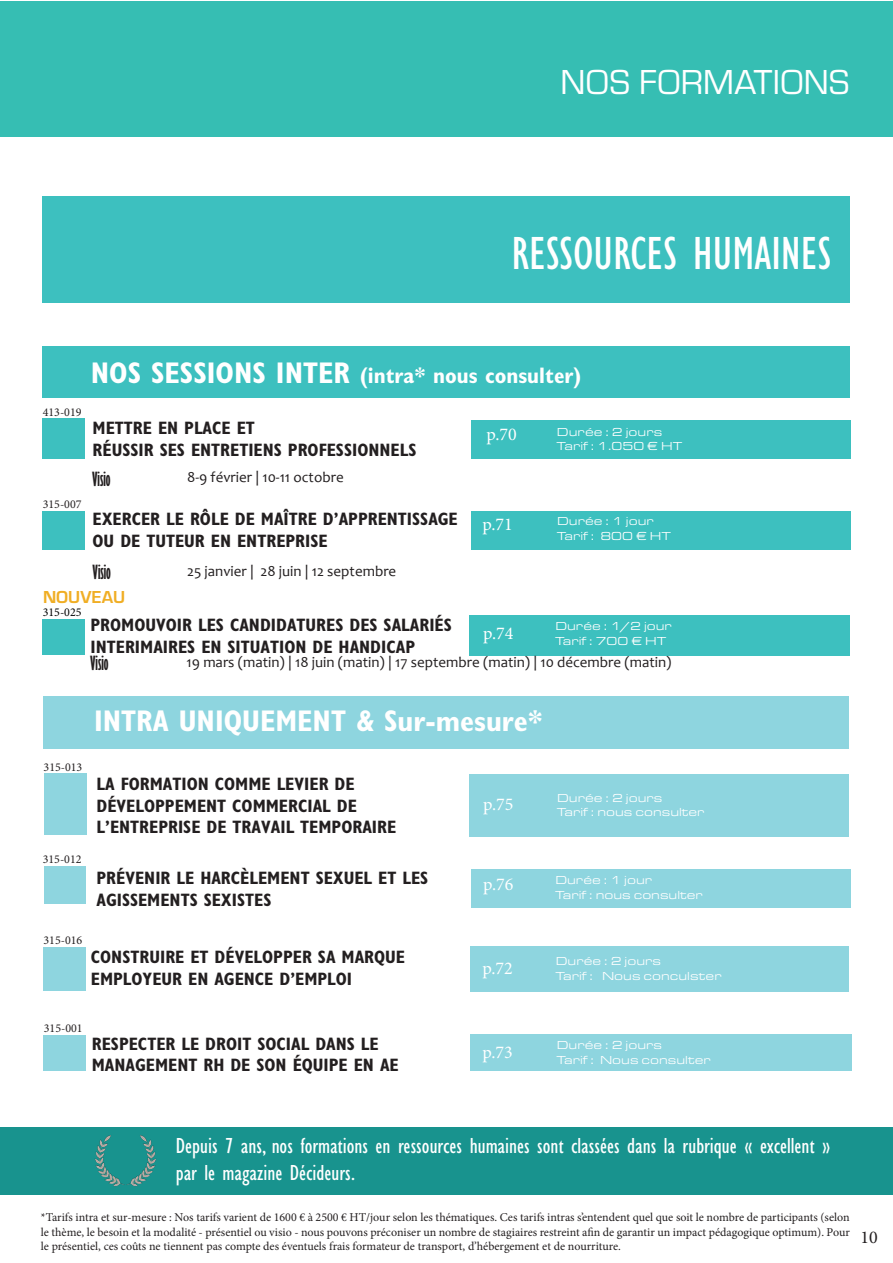
<style>
.page{position:relative;width:893px;height:1263px;background:#fff}
.page>*{position:absolute;margin:0;border:0;box-sizing:border-box;transform-origin:0 0}
.t1{font:condensed 48px "Gill Sans";color:#fff}
.t2{font:36px "Eurostile";color:#fff}
.t3{font:700 condensed 30px "Gill Sans";color:#fff}
.t4{font:condensed 22.5px/27px "Gill Sans";color:#fff}
.t5{font:700 condensed 22.5px "Gill Sans";color:#fff}
.t6{font:700 condensed 18px/21.6px "Gill Sans";color:#231f20}
.t7{font:18px "Minion Pro";color:#fff}
.t8{font:700 extra-condensed 18px "Gill Sans";color:#231f20}
.t9{font:700 18px "Eurostile";letter-spacing:.005em;color:#f0ae25}
.t10{font:18px "Minion Pro";color:#231f20}
.t11{font:15px "Candara";color:#231f20}
.t12{font:12px/14.4px "Minion Pro";color:#231f20;text-align:justify}
.t13{font:12px/14.4px "Eurostile Ext";color:#fff}
.t14{font:12px "Minion Pro";color:#000001}
.s1{font-size:30px}
</style>
<div class="page">
<div style="left:471px;top:420px;width:379px;height:39px;background:#3dc0bf"></div>
<div style="left:0;top:1px;width:893px;height:135px;background:#36beb3"></div>
<div style="left:43px;top:196px;width:807px;height:107px;background:#3dc0bf"></div>
<div style="left:43px;top:418px;width:42px;height:41px;background:#3dc0bf"></div>
<div style="left:43px;top:347px;width:807px;height:51px;background:#3dc0bf"></div>
<div style="left:44px;top:696px;width:805px;height:52px;background:#8ed5df"></div>
<div style="left:471px;top:511px;width:379px;height:38px;background:#3dc0bf"></div>
<div style="left:43px;top:511px;width:42px;height:38px;background:#3dc0bf"></div>
<div style="left:469px;top:775px;width:380px;height:62px;background:#8ed5df"></div>
<div style="left:44px;top:773px;width:42px;height:62px;background:#8ed5df"></div>
<div style="left:470px;top:946px;width:379px;height:46px;background:#8ed5df"></div>
<div style="left:43px;top:947px;width:43px;height:43px;background:#8ed5df"></div>
<div style="left:1px;top:1127px;width:892px;height:67px;background:#18938e"></div>
<img style="left:95px;top:1135px;width:61px;height:52px">
<div style="left:471px;top:869px;width:380px;height:39px;background:#8ed5df"></div>
<div style="left:44px;top:866px;width:41px;height:37px;background:#8ed5df"></div>
<div style="left:43px;top:1035px;width:43px;height:36px;background:#8ed5df"></div>
<div style="left:470px;top:1035px;width:381px;height:36px;background:#8ed5df"></div>
<div style="left:43px;top:619px;width:42px;height:35px;background:#3dc0bf"></div>
<div style="left:469px;top:615px;width:381px;height:41px;background:#3dc0bf"></div>
<p class="t2" style="left:561px;top:58px;width:291px">NOS FORMATIONS</p>
<p class="t1" style="left:512px;top:227px;width:321px">RESSOURCES HUMAINES</p>
<p class="t12" style="left:43px;top:405px;width:40px">413-019</p>
<p class="t12" style="left:43px;top:497px;width:40px">315-007</p>
<p class="t5" style="left:91px;top:362px;width:492px"><span class="s1">NOS SESSIONS INTER</span> (intra* nous consulter)</p>
<p class="t6" style="left:93px;top:417px;width:325px">METTRE EN PLACE ET<br>RÉUSSIR SES ENTRETIENS PROFESSIONNELS</p>
<p class="t13" style="left:557px;top:424px;width:127px">Durée : 2 jours<br>Tarif : 1.050 € HT</p>
<p class="t8" style="left:92px;top:468px;width:20px">Visio</p>
<p class="t11" style="left:187px;top:468px;width:158px">8-9 février | 10-11 octobre</p>
<p class="t7" style="left:487px;top:422px;width:32px">p.70</p>
<p class="t6" style="left:93px;top:508px;width:367px">EXERCER LE RÔLE DE MAÎTRE D’APPRENTISSAGE<br>OU DE TUTEUR EN ENTREPRISE</p>
<p class="t13" style="left:557px;top:513px;width:115px">Durée : 1 jour<br>Tarif : 800 € HT</p>
<p class="t8" style="left:93px;top:561px;width:20px">Visio</p>
<p class="t11" style="left:187px;top:561px;width:211px">25 janvier | 28 juin | 12 septembre</p>
<p class="t7" style="left:482px;top:512px;width:32px">p.71</p>
<p class="t9" style="left:43px;top:584px;width:84px">NOUVEAU</p>
<p class="t14" style="left:43px;top:604px;width:40px">315-025</p>
<p class="t6" style="left:91px;top:614px;width:363px">PROMOUVOIR LES CANDIDATURES DES SALARIÉS<br>INTERIMAIRES EN SITUATION DE HANDICAP</p>
<p class="t13" style="left:555px;top:618px;width:118px">Durée : 1/2 jour<br>Tarif : 700 € HT</p>
<p class="t8" style="left:90px;top:652px;width:20px">Visio</p>
<p class="t11" style="left:187px;top:653px;width:486px">19 mars (matin) | 18 juin (matin) | 17 septembre (matin) | 10 décembre (matin)</p>
<p class="t7" style="left:483px;top:621px;width:32px">p.74</p>
<p class="t12" style="left:44px;top:760px;width:40px">315-013</p>
<p class="t12" style="left:43px;top:852px;width:40px">315-012</p>
<p class="t3" style="left:94px;top:703px;width:450px">INTRA UNIQUEMENT &amp; Sur-mesure*</p>
<p class="t6" style="left:96px;top:773px;width:301px">LA FORMATION COMME LEVIER DE<br>DÉVELOPPEMENT COMMERCIAL DE<br>L’ENTREPRISE DE TRAVAIL TEMPORAIRE</p>
<p class="t7" style="left:483px;top:792px;width:32px">p.75</p>
<p class="t13" style="left:557px;top:790px;width:149px">Durée : 2 jours<br>Tarif : nous consulter</p>
<p class="t6" style="left:96px;top:867px;width:333px">PRÉVENIR LE HARCÈLEMENT SEXUEL ET LES<br>AGISSEMENTS SEXISTES</p>
<p class="t13" style="left:555px;top:872px;width:149px">Durée : 1 jour<br>Tarif : nous consulter</p>
<p class="t7" style="left:483px;top:872px;width:32px">p.76</p>
<p class="t12" style="left:44px;top:933px;width:40px">315-016</p>
<p class="t6" style="left:91px;top:946px;width:316px">CONSTRUIRE ET DÉVELOPPER SA MARQUE<br>EMPLOYEUR EN AGENCE D’EMPLOI</p>
<p class="t13" style="left:556px;top:953px;width:167px">Durée : 2 jours<br>Tarif : Nous conculster</p>
<p class="t7" style="left:482px;top:956px;width:32px">p.72</p>
<p class="t12" style="left:44px;top:1021px;width:40px">315-001</p>
<p class="t6" style="left:92px;top:1033px;width:308px">RESPECTER LE DROIT SOCIAL DANS LE<br>MANAGEMENT RH DE SON ÉQUIPE EN AE</p>
<p class="t13" style="left:557px;top:1037px;width:155px">Durée : 2 jours<br>Tarif : Nous consulter</p>
<p class="t7" style="left:482px;top:1040px;width:32px">p.73</p>
<p class="t4" style="left:176px;top:1132px;width:656px">Depuis 7 ans, nos formations en ressources humaines sont classées dans la rubrique « excellent » par le magazine Décideurs.</p>
<p class="t12" style="left:41px;top:1210px;width:810px">*Tarifs intra et sur-mesure : Nos tarifs varient de 1600 € à 2500 € HT/jour selon les thématiques. Ces tarifs intras s’entendent quel que soit le nombre de participants (selon le thème, le besoin et la modalité - présentiel ou visio - nous pouvons préconiser un nombre de stagiaires restreint afin de garantir un impact pédagogique optimum). Pour le présentiel, ces coûts ne tiennent pas compte des éventuels frais formateur de transport, d’hébergement et de nourriture.</p>
<p class="t10" style="left:860px;top:1225px;width:19px">10</p>
</div>
